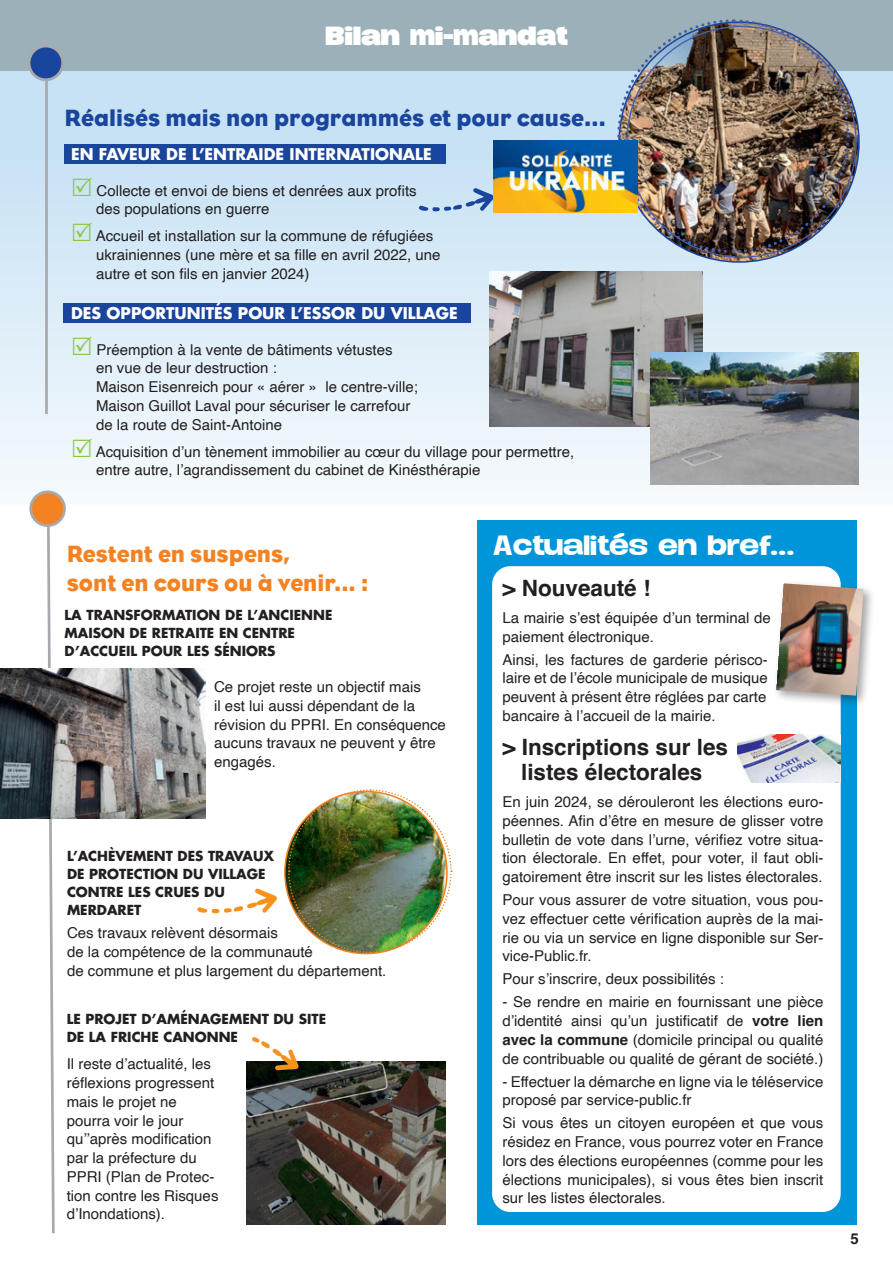
<style>
.page{position:relative;width:893px;height:1263px;background:#fff}
.page>*{position:absolute;margin:0;border:0;box-sizing:border-box;transform-origin:0 0}
.t1{font:500 25.5px "Duera PERSONALUSE Expanded";color:#fff}
.t2{font:24px/28.5px "Bureau Eagle";color:#f58220}
.t3{font:24px "Bureau Eagle";color:#1a459c}
.t4{font:700 24px "Duera PERSONALUSE Expanded";color:#fff}
.t5{font:700 22.5px/25px "Helvetica";color:#231f20;text-align:center}
.t6{font:700 15.75px "Futura";color:#fff}
.t7{font:15px/18.8px "Helvetica";color:#231f20}
.t8{font:700 15px "Helvetica";color:#231f20}
.t9{font:700 13.5px/18px "Futura";color:#231f20}
.s1{color:#fff}
.s2{font-weight:700}
</style>
<div class="page">
<svg style="left:0;top:71px;width:893px;height:433px"></svg>
<div style="left:0;top:0;width:893px;height:71px;background:#9bb0b8"></div>
<svg style="left:197px;top:888px;width:80px;height:25px"></svg>
<svg style="left:47px;top:525px;width:9px;height:709px"></svg>
<div style="left:31px;top:492px;width:33px;height:33px;background:#f58220;border-radius:50%"></div>
<div style="left:29px;top:490px;width:37px;height:37px;border:3px solid #a8a9ad;border-radius:50%"></div>
<hr style="left:45px;top:65px;width:3px;height:349px;background:#a8a9ad">
<div style="left:29px;top:46px;width:34px;height:34px;background:#1a459c;border-radius:50%"></div>
<div style="left:28px;top:45px;width:36px;height:36px;border:3px solid #a8a9ad;border-radius:50%"></div>
<div style="left:64px;top:145px;width:381px;height:19px;background:#1a459c"></div>
<div style="left:64px;top:303px;width:407px;height:19px;background:#1a459c"></div>
<img style="left:489px;top:271px;width:214px;height:155px">
<svg style="left:418px;top:188px;width:75px;height:23px;background:#a8c4e3"></svg>
<img style="left:651px;top:352px;width:208px;height:132px">
<img style="left:287px;top:789px;width:165px;height:165px">
<img style="left:247px;top:1061px;width:199px;height:164px">
<img style="left:0;top:668px;width:206px;height:151px">
<img style="left:616px;top:19px;width:235px;height:235px">
<img style="left:493px;top:141px;width:144px;height:72px">
<div style="left:478px;top:521px;width:379px;height:704px;background:#0095d9"></div>
<div style="left:492px;top:566px;width:349px;height:646px;background:#fff;border-radius:18px"></div>
<div style="left:773px;top:580px;width:103px;height:128px;background:#231f20;opacity:.41"></div>
<img style="left:776px;top:583px;width:88px;height:113px">
<img style="left:738px;top:734px;width:103px;height:48px">
<svg style="left:252px;top:1037px;width:47px;height:33px"></svg>
<svg style="left:73px;top:177px;width:19px;height:19px"></svg>
<svg style="left:73px;top:223px;width:19px;height:18px"></svg>
<svg style="left:73px;top:336px;width:19px;height:18px"></svg>
<svg style="left:73px;top:438px;width:19px;height:18px"></svg>
<h2 class="t4" style="left:326px;top:20px;width:243px">Bilan mi-mandat</h2>
<h2 class="t3" style="left:65px;top:105px;width:543px">Réalisés mais non programmés et pour cause…</h2>
<p class="t6" style="left:71px;top:143px;width:362px">EN FAVEUR DE L’ENTRAIDE INTERNATIONALE</p>
<p class="t7" style="left:96px;top:182px;width:322px">Collecte et envoi de biens et denrées aux profits des populations en guerre</p>
<p class="t7" style="left:96px;top:227px;width:346px">Accueil et installation sur la commune de réfugiées ukrainiennes (une mère et sa fille en avril 2022, une autre et son fils en janvier 2024)</p>
<p class="t6" style="left:71px;top:302px;width:388px">DES OPPORTUNITÉS POUR L’ESSOR DU VILLAGE</p>
<p class="t7" style="left:96px;top:340px;width:323px">Préemption à la vente de bâtiments vétustes<br>en vue de leur destruction :<br>Maison Eisenreich pour « aérer » le centre-ville; Maison Guillot Laval pour sécuriser le carrefour de la route de Saint-Antoine</p>
<p class="t7" style="left:96px;top:442px;width:480px">Acquisition d’un tènement immobilier au cœur du village pour permettre, entre autre, l’agrandissement du cabinet de Kinésthérapie</p>
<h2 class="t2" style="left:67px;top:540px;width:303px">Restent en suspens,<br>sont en cours ou à venir... :</h2>
<p class="t9" style="left:65px;top:606px;width:269px">LA TRANSFORMATION DE L’ANCIENNE<br>MAISON DE RETRAITE EN CENTRE<br>D’ACCUEIL POUR LES SÉNIORS<span class="s1">.</span></p>
<p class="t7" style="left:214px;top:678px;width:233px">Ce projet reste un objectif mais<br>il est lui aussi dépendant de la révision du PPRI. En conséquence aucuns travaux ne peuvent y être engagés.</p>
<p class="t9" style="left:67px;top:847px;width:209px">L’ACHÈVEMENT DES TRAVAUX<br>DE PROTECTION DU VILLAGE<br>CONTRE LES CRUES DU<br>MERDARET</p>
<p class="t7" style="left:67px;top:924px;width:321px">Ces travaux relèvent désormais<br>de la compétence de la communauté<br>de commune et plus largement du département.</p>
<p class="t9" style="left:67px;top:1010px;width:261px">LE PROJET D’AMÉNAGEMENT DU SITE<br>DE LA FRICHE CANONNE</p>
<p class="t7" style="left:67px;top:1055px;width:153px">Il reste d’actualité, les réflexions progressent mais le projet ne pourra voir le jour qu’’après modification par la préfecture du<br>PPRI (Plan de Protec&shy;tion contre les Risques d’Inondations).</p>
<h1 class="t1" style="left:493px;top:529px;width:303px">Actualités en bref…</h1>
<h3 class="t5" style="left:502px;top:578px;width:150px">&gt; Nouveauté !</h3>
<p class="t7" style="left:502px;top:609px;width:270px">La mairie s’est équipée d’un terminal de paiement électronique.</p>
<p class="t7" style="left:502px;top:650px;width:267px;text-align:justify">Ainsi, les factures de garderie périsco&shy;laire et de l’école municipale de musique peuvent à présent être réglées par carte bancaire à l’accueil de la mairie.</p>
<h3 class="t5" style="left:502px;top:737px;width:227px">&gt; Inscriptions sur les listes électorales</h3>
<p class="t7" style="left:502px;top:793px;width:322px;text-align:justify">En juin 2024, se dérouleront les élections euro&shy;péennes. Afin d’être en mesure de glisser votre bulletin de vote dans l’urne, vérifiez votre situa&shy;tion électorale. En effet, pour voter, il faut obli&shy;gatoirement être inscrit sur les listes électorales.</p>
<p class="t7" style="left:502px;top:891px;width:322px;text-align:justify">Pour vous assurer de votre situation, vous pou&shy;vez effectuer cette vérification auprès de la mai&shy;rie ou via un service en ligne disponible sur Ser&shy;vice-Public.fr.</p>
<p class="t7" style="left:502px;top:970px;width:223px">Pour s’inscrire, deux possibilités :</p>
<p class="t7" style="left:502px;top:993px;width:323px;text-align:justify">- Se rendre en mairie en fournissant une pièce d’identité ainsi qu’un justificatif de <span class="s2">votre lien avec la commune</span> (domicile principal ou qualité de contribuable ou qualité de gérant de société.)</p>
<p class="t7" style="left:502px;top:1072px;width:322px">- Effectuer la démarche en ligne via le téléservice proposé par service-public.fr</p>
<p class="t7" style="left:502px;top:1114px;width:322px;text-align:justify">Si vous êtes un citoyen européen et que vous résidez en France, vous pourrez voter en France lors des élections européennes (comme pour les élections municipales), si vous êtes bien inscrit sur les listes électorales.</p>
<p class="t8" style="left:851px;top:1230px;width:10px">5</p>
</div>
